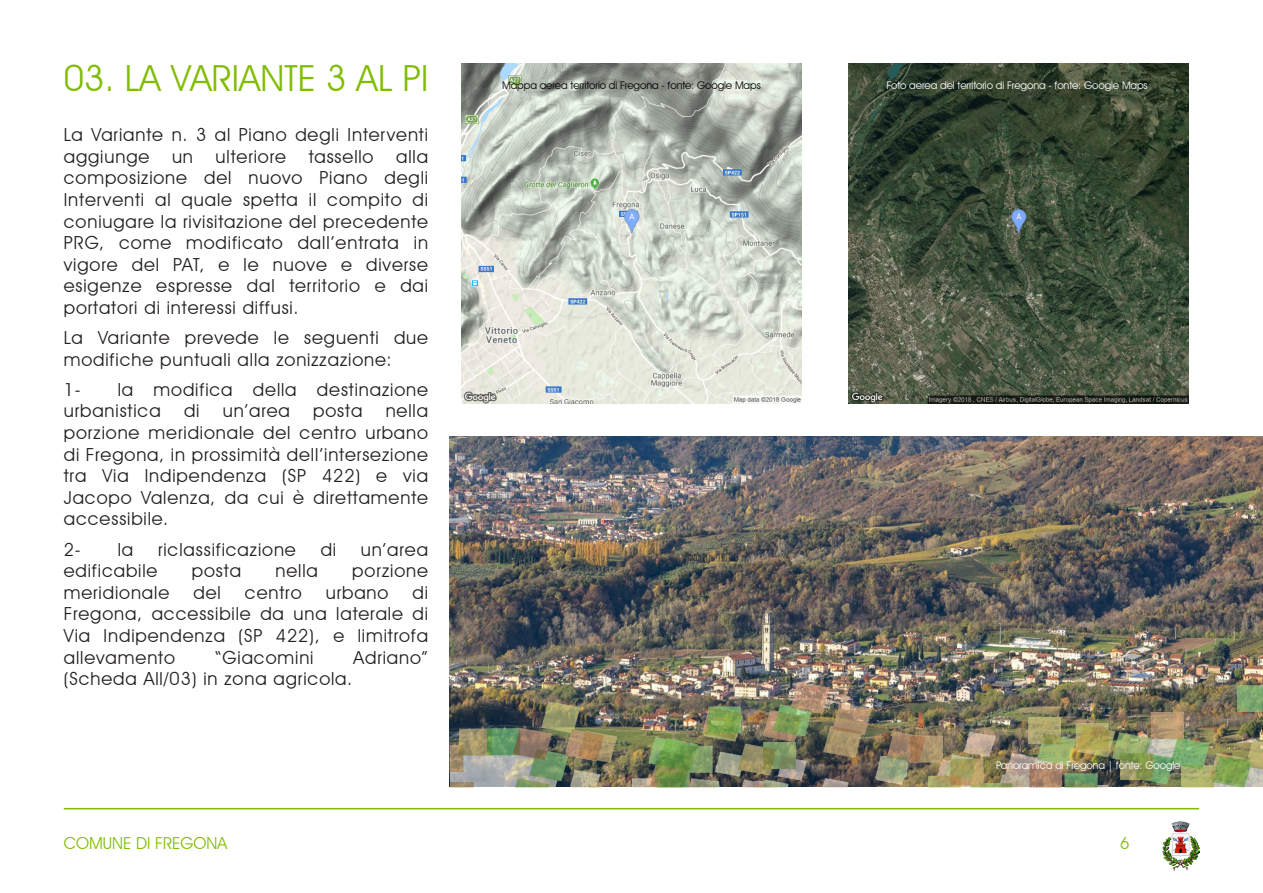
<style>
.page{position:relative;width:1263px;height:893px;background:#fff}
.page>*{position:absolute;margin:0;border:0;box-sizing:border-box;transform-origin:0 0}
.t1{font:36px "Avant Garde IT Cby BT";color:#80bd00}
.t2{font:18px/21.6px "Avant Garde IT Cby BT";letter-spacing:.05em;color:#231f20}
.t3{font:16.5px "Avant Garde IT Cby BT";color:#80bd00}
.t4{font:10.5px "Avant Garde IT Cby BT";letter-spacing:-.01em;color:#fff}
.t5{font:10.5px "Avant Garde IT Cby BT";letter-spacing:-.01em;color:#000}
</style>
<div class="page">
<hr style="left:64px;top:808px;width:1135px;height:1px;background:#80bd00">
<img style="left:1162px;top:821px;width:37px;height:49px">
<img style="left:450px;top:437px;width:813px;height:205px">
<img style="left:461px;top:64px;width:340px;height:340px">
<img style="left:848px;top:64px;width:340px;height:340px">
<img style="left:450px;top:642px;width:813px;height:146px">
<p class="t1" style="left:64px;top:56px;width:366px">03. LA VARIANTE 3 AL PI</p>
<p class="t2" style="left:64px;top:124px;width:366px">La Variante n. 3 al Piano degli Interventi aggiunge</p>
<p class="t2" style="left:64px;top:145px;width:366px;text-align:justify;text-indent:332px">alla composizione del nuovo Piano degli Interventi al quale spetta il compito di coniugare la rivisitazione del precedente PRG, come modificato dall’entrata in vigore del PAT, e le nuove e diverse esigenze espresse dal territorio e dai portatori di interessi diffusi.</p>
<p class="t2" style="left:64px;top:327px;width:366px">La Variante prevede le seguenti due modifiche puntuali alla zonizzazione:</p>
<p class="t2" style="left:64px;top:379px;width:18px">1-</p>
<p class="t2" style="left:172px;top:145px;width:22px">un</p>
<p class="t2" style="left:216px;top:145px;width:72px">ulteriore</p>
<p class="t2" style="left:309px;top:145px;width:66px">tassello</p>
<p class="t2" style="left:64px;top:379px;width:366px;text-indent:54px">la modifica della destinazione urbanistica</p>
<p class="t2" style="left:64px;top:400px;width:366px;text-align:justify;text-indent:322px">nella porzione meridionale del centro urbano di Fregona, in prossimità dell’intersezione tra Via Indipendenza (SP 422) e via Jacopo Valenza, da cui è direttamente accessibile.</p>
<p class="t2" style="left:64px;top:538px;width:18px">2-</p>
<p class="t2" style="left:118px;top:538px;width:17px">la</p>
<p class="t2" style="left:158px;top:538px;width:139px">riclassificazione</p>
<p class="t2" style="left:321px;top:538px;width:17px">di</p>
<p class="t2" style="left:361px;top:538px;width:69px">un’area</p>
<p class="t2" style="left:64px;top:560px;width:95px">edificabile</p>
<p class="t2" style="left:192px;top:560px;width:51px">posta</p>
<p class="t2" style="left:275px;top:560px;width:44px">nella</p>
<p class="t2" style="left:352px;top:560px;width:77px">porzione</p>
<p class="t2" style="left:64px;top:581px;width:107px">meridionale</p>
<p class="t2" style="left:193px;top:581px;width:29px">del</p>
<p class="t2" style="left:245px;top:581px;width:58px">centro</p>
<p class="t2" style="left:326px;top:581px;width:64px">urbano</p>
<p class="t2" style="left:184px;top:400px;width:17px">di</p>
<p class="t2" style="left:223px;top:400px;width:69px">un’area</p>
<p class="t2" style="left:313px;top:400px;width:51px">posta</p>
<p class="t2" style="left:64px;top:581px;width:366px;text-align:justify;text-indent:349px">di Fregona, accessibile da una laterale di Via Indipendenza (SP 422), e limitrofa allevamento</p>
<p class="t2" style="left:215px;top:646px;width:100px">“Giacomini</p>
<p class="t2" style="left:354px;top:646px;width:76px">Adriano”</p>
<p class="t2" style="left:64px;top:668px;width:290px">(Scheda All/03) in zona agricola.</p>
<p class="t5" style="left:502px;top:79px;width:260px">Mappa aerea territorio di Fregona - fonte: Google Maps</p>
<p class="t4" style="left:886px;top:79px;width:263px">Foto aerea del territorio di Fregona - fonte: Google Maps</p>
<p class="t4" style="left:996px;top:759px;width:186px">Panoramica di Fregona | fonte: Google</p>
<p class="t3" style="left:64px;top:833px;width:165px">COMUNE DI FREGONA</p>
<p class="t3" style="left:1120px;top:833px;width:11px">6</p>
</div>
